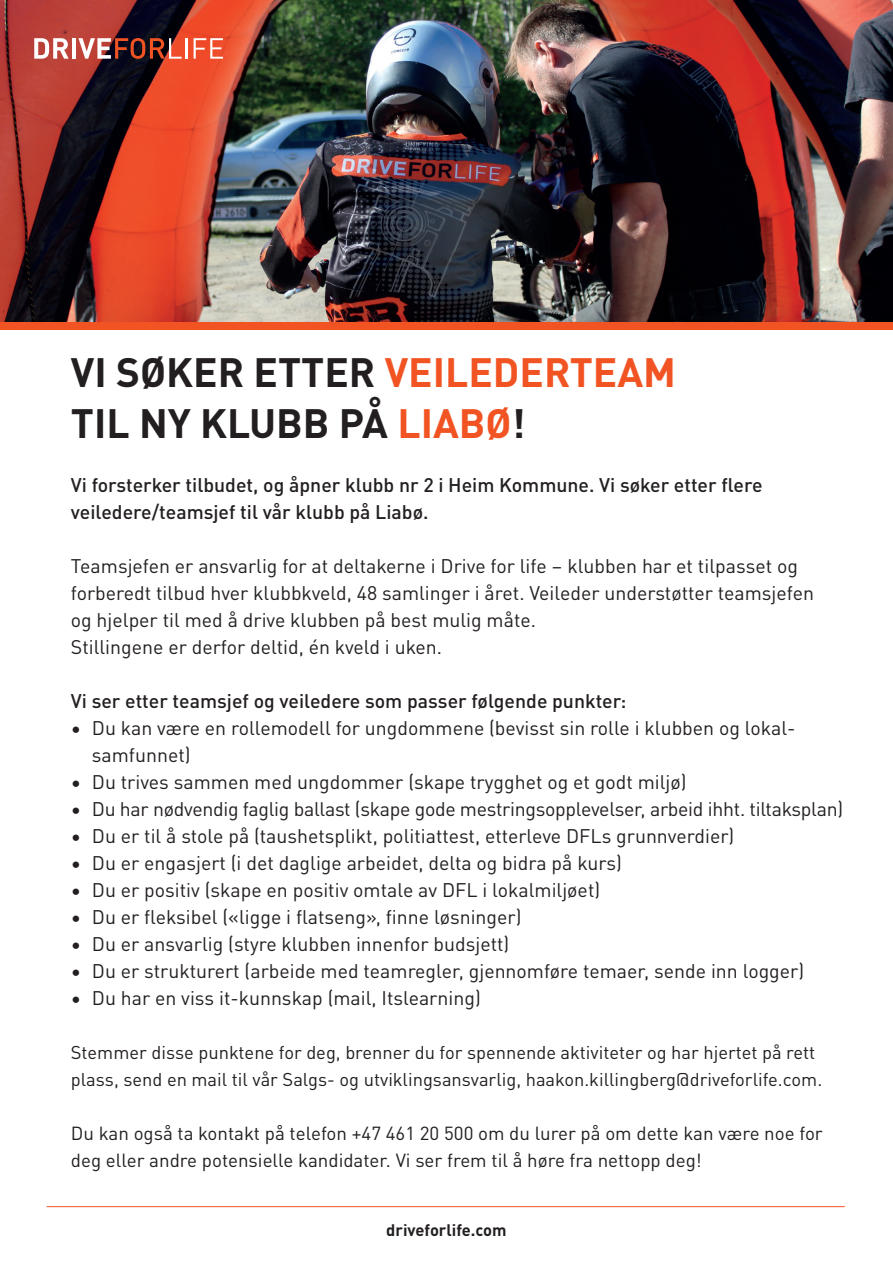
<style>
.page{position:relative;width:893px;height:1263px;background:#fff}
.page>*{position:absolute;margin:0;border:0;box-sizing:border-box;transform-origin:0 0}
.t1{font:700 40.5px/51px "DINOT";color:#231f20}
.t2{font:19.5px/27px "DINOT";color:#231f20}
.t3{font:500 19.5px/27px "DINOT";color:#231f20}
.t4{font:18.75px/27px "DINOT";color:#231f20}
.t5{font:18.3px/27px "DINOT";color:#231f20}
.t6{font:700 16.5px "DINOT";color:#231f20}
.s1{color:#f15422}
</style>
<div class="page">
<div style="left:0;top:0;width:893px;height:330px;background:#f15422"></div>
<img style="left:0;top:0;width:893px;height:321px">
<hr style="left:185px;top:38px;width:3px;height:21px;background:#fff">
<svg style="left:194px;top:38px;width:29px;height:21px"></svg>
<svg style="left:28px;top:30px;width:154px;height:29px;background:#9c5752"></svg>
<hr style="left:47px;top:1206px;width:798px;height:1px;background:#f15422">
<h1 class="t1" style="left:71px;top:343px;width:607px">VI SØKER ETTER <span class="s1">VEILEDERTEAM<br></span>TIL NY KLUBB PÅ <span class="s1">LIABØ</span>!</h1>
<p class="t3" style="left:71px;top:470px;width:693px">Vi forsterker tilbudet, og åpner klubb nr 2 i Heim Kommune. Vi søker etter flere veiledere/teamsjef til vår klubb på Liabø.</p>
<p class="t2" style="left:71px;top:551px;width:745px">Teamsjefen er ansvarlig for at deltakerne i Drive for life – klubben har et tilpasset og forberedt tilbud hver klubbkveld, 48 samlinger i året. Veileder understøtter teamsjefen og hjelper til med å drive klubben på best mulig måte.<br>Stillingene er derfor deltid, én kveld i uken.</p>
<p class="t3" style="left:71px;top:686px;width:557px">Vi ser etter teamsjef og veiledere som passer følgende punkter:</p>
<p class="t2" style="left:92px;top:713px;width:705px;text-indent:-21px">• Du kan være en rollemodell for ungdommene (bevisst sin rolle i klubben og lokal&shy;samfunnet)</p>
<p class="t2" style="left:71px;top:767px;width:617px">• Du trives sammen med ungdommer (skape trygghet og et godt miljø)</p>
<p class="t2" style="left:71px;top:794px;width:774px">• Du har nødvendig faglig ballast (skape gode mestringsopplevelser, arbeid ihht. tiltaksplan)</p>
<p class="t2" style="left:71px;top:821px;width:665px">• Du er til å stole på (taushetsplikt, politiattest, etterleve DFLs grunnverdier)</p>
<p class="t2" style="left:71px;top:848px;width:553px">• Du er engasjert (i det daglige arbeidet, delta og bidra på kurs)</p>
<p class="t2" style="left:71px;top:875px;width:531px">• Du er positiv (skape en positiv omtale av DFL i lokalmiljøet)</p>
<p class="t2" style="left:71px;top:902px;width:452px">• Du er fleksibel («ligge i flatseng», finne løsninger)</p>
<p class="t2" style="left:71px;top:929px;width:440px">• Du er ansvarlig (styre klubben innenfor budsjett)</p>
<p class="t2" style="left:71px;top:956px;width:735px">• Du er strukturert (arbeide med teamregler, gjennomføre temaer, sende inn logger)</p>
<p class="t2" style="left:71px;top:983px;width:411px">• Du har en viss it-kunnskap (mail, Itslearning)</p>
<p class="t5" style="left:71px;top:1037px;width:753px">Stemmer disse punktene for deg, brenner du for spennende aktiviteter og har hjertet på rett plass, send en mail til vår Salgs- og utviklingsansvarlig, haakon.killingberg@driveforlife.com.</p>
<p class="t4" style="left:71px;top:1118px;width:753px">Du kan også ta kontakt på telefon +47 461 20 500 om du lurer på om dette kan være noe for deg eller andre potensielle kandidater. Vi ser frem til å høre fra nettopp deg!</p>
<p class="t6" style="left:386px;top:1217px;width:122px">driveforlife.com</p>
</div>
